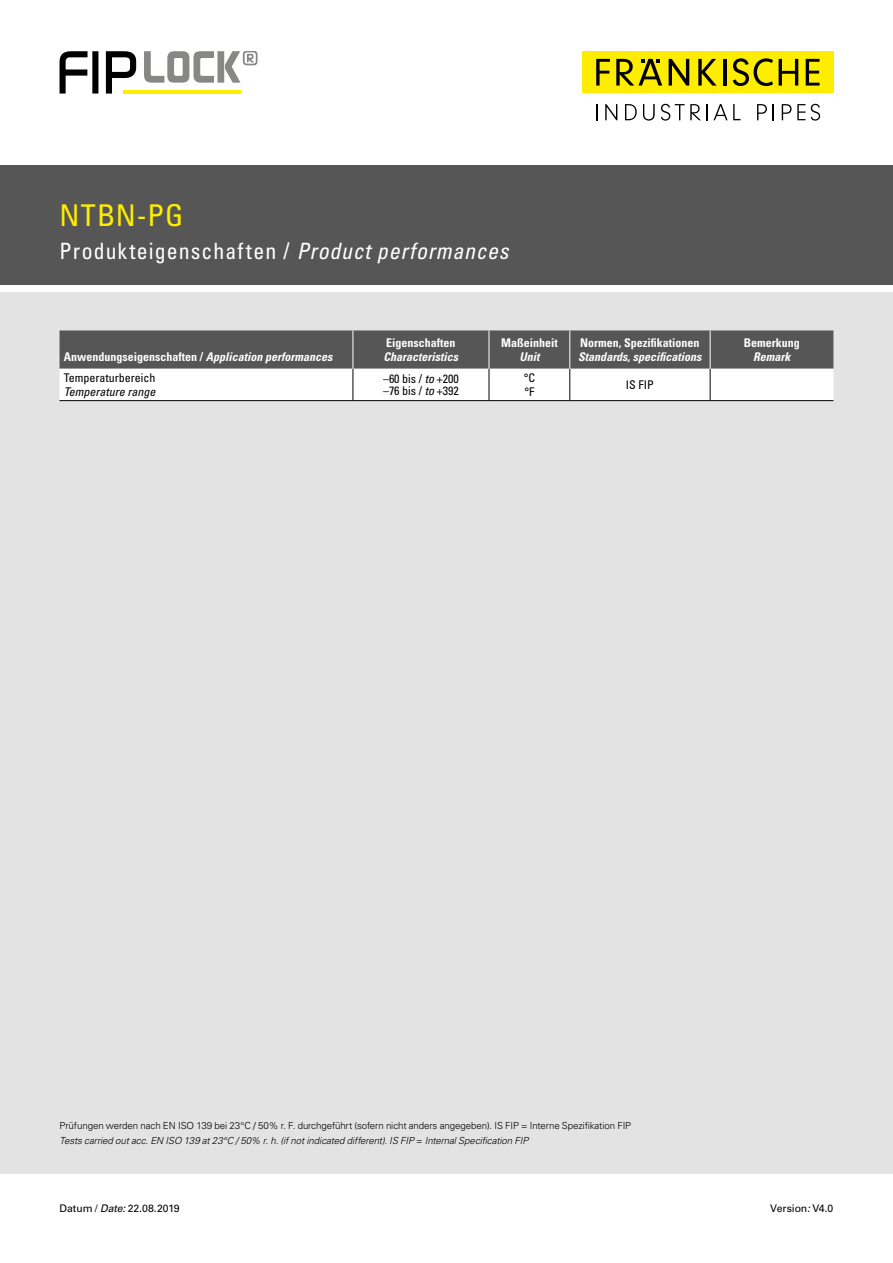
<style>
.page{position:relative;width:893px;height:1263px;background:#fff}
.page>*{position:absolute;margin:0;border:0;box-sizing:border-box;transform-origin:0 0}
.t1{font:condensed 30px "Univers LT Pro";letter-spacing:.04em;color:#ffed00}
.t2{font:condensed 22.5px "Univers LT Pro";letter-spacing:.05em;color:#fff}
.t3{font:700 condensed 12px "Univers LT Pro";color:#fff}
.t4{font:condensed 12px/12px "Univers LT Pro";color:#000}
.t5{font:italic 700 condensed 12px "Univers LT Pro";color:#fff}
.t6{font:italic condensed 12px "Univers LT Pro";color:#000}
.t7{font:10.5px "Univers LT Pro 55 Roman";letter-spacing:-.005em;color:#000}
.t8{font:300 9.75px "Univers LT Pro 45";letter-spacing:-.01em;color:#000}
.t9{font:italic 300 9.75px "Univers LT Pro 45";letter-spacing:-.01em;color:#000}
.s1{font-style:italic}
.s2{font-family:"Univers LT Pro 55";font-style:italic}
</style>
<div class="page">
<div style="left:0;top:293px;width:893px;height:881px;background:#e3e3e3"></div>
<div style="left:0;top:165px;width:893px;height:119px;background:#575656"></div>
<div style="left:582px;top:51px;width:251px;height:42px;background:#ffed00"></div>
<svg style="left:596px;top:59px;width:14px;height:27px"></svg>
<svg style="left:616px;top:59px;width:46px;height:27px"></svg>
<svg style="left:669px;top:59px;width:20px;height:27px"></svg>
<svg style="left:698px;top:59px;width:19px;height:27px"></svg>
<hr style="left:723px;top:59px;width:3px;height:27px;background:#000">
<svg style="left:733px;top:58px;width:40px;height:28px"></svg>
<svg style="left:779px;top:59px;width:19px;height:27px"></svg>
<svg style="left:806px;top:59px;width:13px;height:27px"></svg>
<svg style="left:596px;top:104px;width:2px;height:16px"></svg>
<svg style="left:605px;top:104px;width:12px;height:16px"></svg>
<svg style="left:625px;top:104px;width:12px;height:16px"></svg>
<svg style="left:643px;top:104px;width:12px;height:17px"></svg>
<svg style="left:707px;top:104px;width:33px;height:16px"></svg>
<svg style="left:757px;top:104px;width:10px;height:16px"></svg>
<svg style="left:773px;top:104px;width:1px;height:16px"></svg>
<svg style="left:782px;top:104px;width:9px;height:16px"></svg>
<svg style="left:797px;top:104px;width:8px;height:16px"></svg>
<svg style="left:661px;top:104px;width:40px;height:17px"></svg>
<svg style="left:811px;top:104px;width:9px;height:17px"></svg>
<svg style="left:144px;top:51px;width:113px;height:32px"></svg>
<svg style="left:60px;top:51px;width:76px;height:43px"></svg>
<hr style="left:123px;top:90px;width:118px;height:4px;background:#ffed00">
<svg style="left:60px;top:330px;width:773px;height:70px;background:#a3a2a2"></svg>
<hr style="left:353px;top:369px;width:1px;height:31px;background:#000">
<hr style="left:489px;top:369px;width:1px;height:31px;background:#000">
<hr style="left:570px;top:369px;width:1px;height:31px;background:#000">
<hr style="left:60px;top:400px;width:293px;height:1px;background:#000">
<hr style="left:353px;top:400px;width:136px;height:1px;background:#000">
<hr style="left:489px;top:400px;width:81px;height:1px;background:#000">
<hr style="left:570px;top:400px;width:140px;height:1px;background:#000">
<hr style="left:710px;top:369px;width:1px;height:31px;background:#000">
<hr style="left:710px;top:400px;width:123px;height:1px;background:#000">
<hr style="left:353px;top:330px;width:1px;height:39px;background:#fff">
<hr style="left:489px;top:330px;width:1px;height:39px;background:#fff">
<hr style="left:569px;top:330px;width:1px;height:39px;background:#fff">
<hr style="left:710px;top:330px;width:1px;height:39px;background:#fff">
<h1 class="t1" style="left:60px;top:203px;width:126px">NTBN-PG</h1>
<h2 class="t2" style="left:60px;top:242px;width:450px">Produkteigenschaften / <span class="s1">Product performances</span></h2>
<p class="t3" style="left:64px;top:352px;width:270px">Anwendungseigenschaften / <span class="s1">Application performances</span></p>
<p class="t3" style="left:386px;top:338px;width:71px">Eigenschaften</p>
<p class="t5" style="left:384px;top:352px;width:76px">Characteristics</p>
<p class="t3" style="left:501px;top:338px;width:58px">Maßeinheit</p>
<p class="t5" style="left:519px;top:352px;width:22px">Unit</p>
<p class="t3" style="left:580px;top:338px;width:121px">Normen, Spezifikationen</p>
<p class="t5" style="left:578px;top:352px;width:125px">Standards, specifications</p>
<p class="t4" style="left:64px;top:373px;width:93px">Temperaturbereich</p>
<p class="t6" style="left:64px;top:387px;width:93px">Temperature range</p>
<p class="t4" style="left:383px;top:374px;width:77px">–60 bis / <span class="s1">to</span> +200 –76 bis / <span class="s1">to</span> +392</p>
<p class="t4" style="left:524px;top:372px;width:13px;line-height:13.5px">°C °F</p>
<p class="t4" style="left:626px;top:380px;width:30px">IS FIP</p>
<p class="t3" style="left:744px;top:338px;width:57px">Bemerkung</p>
<p class="t5" style="left:753px;top:352px;width:39px">Remark</p>
<p class="t8" style="left:60px;top:1120px;width:573px">Prüfungen werden nach EN ISO 139 bei 23°C / 50% r. F. durchgeführt (sofern nicht anders angegeben). IS FIP = Interne Spezifikation FIP</p>
<p class="t9" style="left:60px;top:1136px;width:470px">Tests carried out acc. EN ISO 139 at 23°C / 50% r. h. (if not indicated different). IS FIP = Internal Specification FIP</p>
<p class="t7" style="left:60px;top:1203px;width:122px">Datum / <span class="s2">Date:</span> 22.08.2019</p>
<p class="t7" style="left:770px;top:1203px;width:65px">Version<span class="s2">:</span> V4.0</p>
</div>
